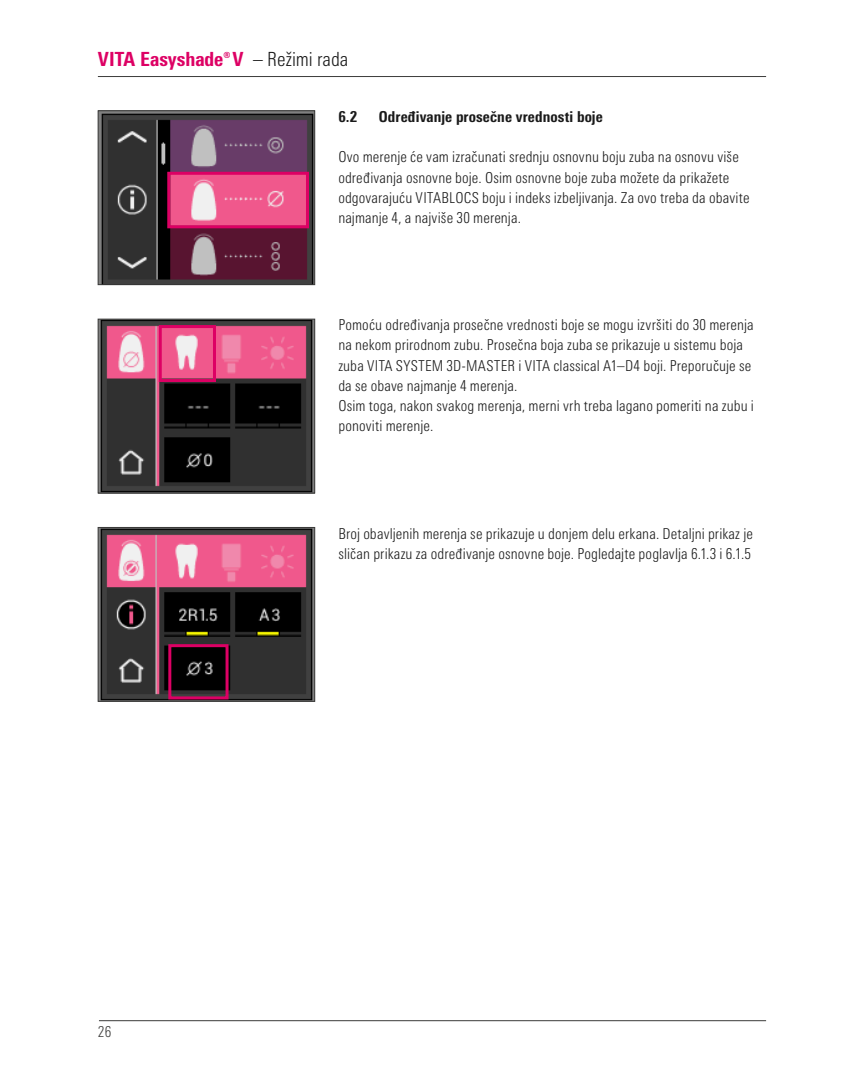
<style>
.page{position:relative;width:864px;height:1080px;background:#fff}
.page>*{position:absolute;margin:0;border:0;box-sizing:border-box;transform-origin:0 0}
.t1{font:800 condensed 19.5px "Univers Next Pro";color:#dd0064}
.t2{font:300 condensed 19.5px "Univers Next Pro";letter-spacing:-.005em;color:#1a1a1a}
.t3{font:300 condensed 15px/20.2px "Univers Next Pro";letter-spacing:.005em;color:#1a1a1a}
.t4{font:800 condensed 15px "Univers Next Pro";letter-spacing:.01em;color:#1a1a1a}
.t5{font:300 condensed 15px "Univers Next Pro";color:#3b3b3a}
.s1{font-size:16.5px}
</style>
<div class="page">
<hr style="left:98px;top:76px;width:667px;height:1px;background:#3b3b3a">
<hr style="left:99px;top:1020px;width:666px;height:1px;background:#3b3b3a">
<img style="left:100px;top:321px;width:213px;height:170px">
<div style="left:98px;top:319px;width:217px;height:174px;border:1px solid #3b3b3a"></div>
<img style="left:100px;top:113px;width:213px;height:170px">
<div style="left:98px;top:111px;width:217px;height:174px;border:1px solid #3b3b3a"></div>
<div style="left:159px;top:325px;width:57px;height:57px;border:3px solid #dd0064"></div>
<div style="left:167px;top:172px;width:142px;height:56px;border:3px solid #dd0064"></div>
<img style="left:100px;top:529px;width:213px;height:171px">
<div style="left:98px;top:527px;width:217px;height:175px;border:1px solid #3b3b3a"></div>
<div style="left:168px;top:644px;width:60px;height:55px;border:3px solid #dd0064"></div>
<h1 class="t1" style="left:98px;top:47px;width:147px">VITA Easyshade<span class="s1">®</span>V</h1>
<h1 class="t2" style="left:253px;top:48px;width:97px">– Režimi rada</h1>
<p class="t4" style="left:338px;top:107px;width:20px">6.2</p>
<p class="t4" style="left:379px;top:107px;width:225px">Određivanje prosečne vrednosti boje</p>
<p class="t3" style="left:338px;top:147px;width:412px">Ovo merenje će vam izračunati srednju osnovnu boju zuba na osnovu više određivanja osnovne boje. Osim osnovne boje zuba možete da prikažete odgovarajuću VITABLOCS boju i indeks izbeljivanja. Za ovo treba da obavite najmanje 4, a najviše 30 merenja.</p>
<p class="t3" style="left:338px;top:315px;width:417px">Pomoću određivanja prosečne vrednosti boje se mogu izvršiti do 30 merenja na nekom prirodnom zubu. Prosečna boja zuba se prikazuje u sistemu boja zuba VITA SYSTEM 3D-MASTER i VITA classical A1–D4 boji. Preporučuje se da se obave najmanje 4 merenja.<br>Osim toga, nakon svakog merenja, merni vrh treba lagano pomeriti na zubu i ponoviti merenje.</p>
<p class="t3" style="left:338px;top:523px;width:416px">Broj obavljenih merenja se prikazuje u donjem delu erkana. Detaljni prikaz je sličan prikazu za određivanje osnovne boje. Pogledajte poglavlja 6.1.3 i 6.1.5</p>
<p class="t5" style="left:98px;top:1023px;width:15px">26</p>
</div>
